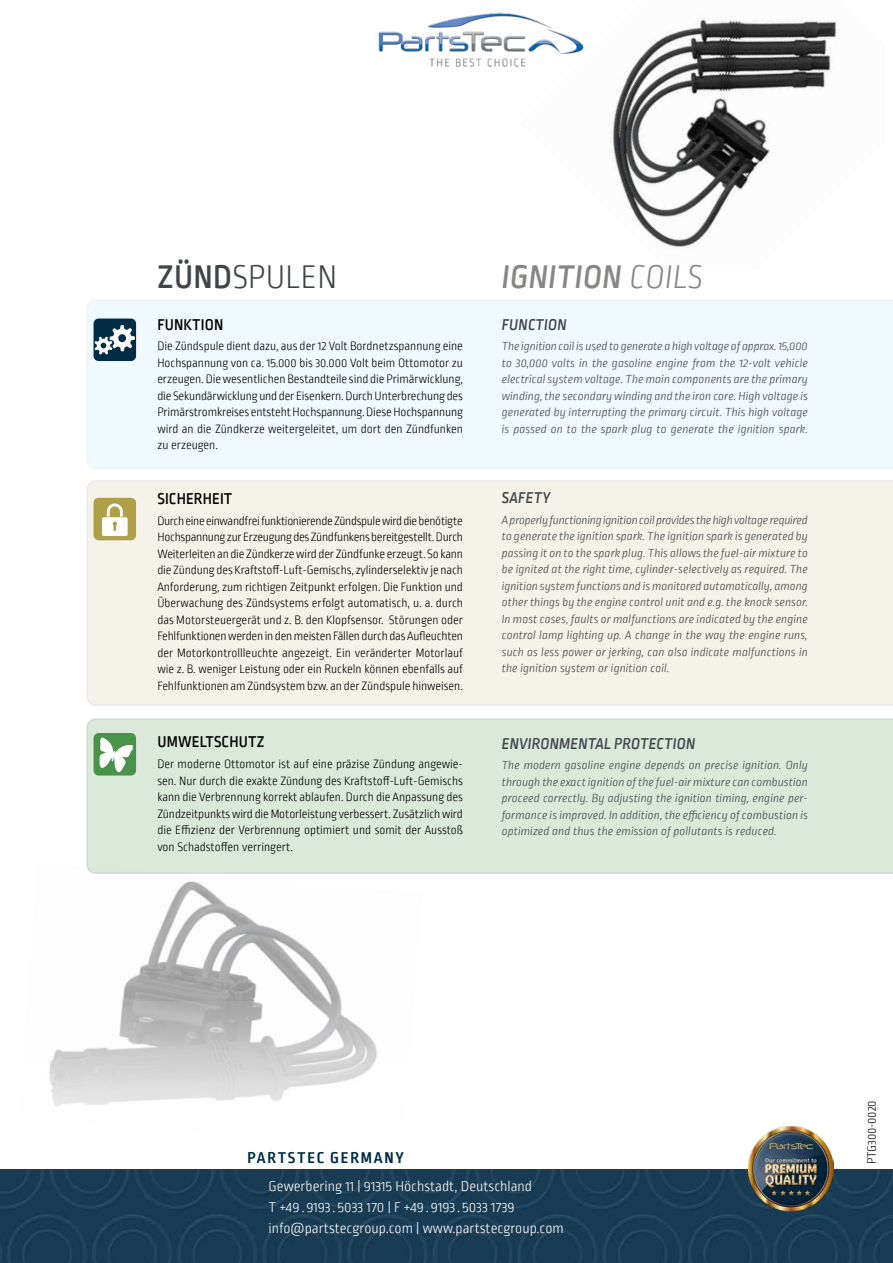
<style>
.page{position:relative;width:893px;height:1263px;background:#fff}
.page>*{position:absolute;margin:0;border:0;box-sizing:border-box;transform-origin:0 0}
.t1{font:italic 500 34.5px "Ropa Sans PTT";letter-spacing:.01em;color:#878786}
.t2{font:300 34.5px "Ropa Sans PTT";letter-spacing:.01em;color:#414547}
.t3{font:italic 500 16.5px "Ropa Sans PTT";letter-spacing:.01em;color:#414547}
.t4{font:500 16.5px "Ropa Sans PTT";letter-spacing:.01em;color:#000}
.t5{font:700 16.5px "Ropa Sans PTT";letter-spacing:.11em;color:#002d44}
.t6{font:300 15px/21px "Ropa Sans PTT";color:#fff}
.t7{font:300 12.75px/16.5px "Ropa Sans PTT";color:#000;text-align:justify}
.t8{font:italic 300 12.3px/16.5px "Ropa Sans PTT";letter-spacing:.005em;color:#414547;text-align:justify}
.s1{font-weight:500}
.s2{font-weight:300}
</style>
<div class="page">
<img style="left:122px;top:881px;width:220px;height:120px">
<svg style="left:49px;top:1001px;width:328px;height:106px"></svg>
<div style="left:86px;top:718px;width:807px;height:156px;background:#dbe9db"></div>
<div style="left:87px;top:300px;width:806px;height:169px;background:#f0f9fd"></div>
<div style="left:87px;top:480px;width:806px;height:226px;background:#f5f3e9"></div>
<div style="left:94px;top:318px;width:42px;height:43px;background:#002d44;border-radius:5px"></div>
<svg style="left:95px;top:325px;width:40px;height:29px"></svg>
<div style="left:94px;top:498px;width:42px;height:42px;background:#afa047;border-radius:5px"></div>
<svg style="left:102px;top:503px;width:26px;height:33px"></svg>
<div style="left:94px;top:733px;width:42px;height:42px;background:#49924a;border-radius:5px"></div>
<svg style="left:99px;top:737px;width:34px;height:36px"></svg>
<img style="left:610px;top:19px;width:229px;height:229px">
<img style="left:0;top:1169px;width:893px;height:94px">
<img style="left:748px;top:1127px;width:85px;height:85px">
<img style="left:378px;top:12px;width:206px;height:55px">
<h1 class="t2" style="left:157px;top:259px;width:181px"><span class="s1">ZÜND</span>SPULEN</h1>
<p class="t4" style="left:157px;top:315px;width:67px">FUNKTION</p>
<p class="t7" style="left:157px;top:339px;width:307px">Die Zündspule dient dazu, aus der 12 Volt Bordnetzspannung eine Hochspannung von ca. 15.000 bis 30.000 Volt beim Ottomotor zu erzeugen. Die wesentlichen Bestandteile sind die Primärwicklung, die Sekundärwicklung und der Eisenkern. Durch Unterbrechung des Primärstromkreises entsteht Hochspannung. Diese Hochspannung wird an die Zündkerze weitergeleitet, um dort den Zündfunken zu erzeugen.</p>
<p class="t4" style="left:157px;top:490px;width:76px">SICHERHEIT</p>
<p class="t7" style="left:157px;top:513px;width:307px">Durch eine einwandfrei funktionierende Zündspule wird die benötigte Hochspannung zur Erzeugung des Zündfunkens bereitgestellt. Durch Weiterleiten an die Zündkerze wird der Zündfunke erzeugt. So kann die Zündung des Kraftstoff-Luft-Gemischs, zylinderselektiv je nach Anforderung, zum richtigen Zeitpunkt erfolgen. Die Funktion und Überwachung des Zündsystems erfolgt automatisch, u. a. durch das Motorsteuergerät und z. B. den Klopfsensor. Störungen oder Fehlfunktionen werden in den meisten Fällen durch das Aufleuchten der Motorkontrollleuchte angezeigt. Ein veränderter Motorlauf wie z. B. weniger Leistung oder ein Ruckeln können ebenfalls auf Fehlfunktionen am Zündsystem bzw. an der Zündspule hinweisen.</p>
<p class="t4" style="left:157px;top:733px;width:109px">UMWELTSCHUTZ</p>
<p class="t7" style="left:157px;top:756px;width:307px">Der moderne Ottomotor ist auf eine präzise Zündung angewie&shy;sen. Nur durch die exakte Zündung des Kraftstoff-Luft-Gemischs kann die Verbrennung korrekt ablaufen. Durch die Anpassung des Zündzeitpunkts wird die Motorleistung verbessert. Zusätzlich wird die Effizienz der Verbrennung optimiert und somit der Ausstoß von Schadstoffen verringert.</p>
<h1 class="t1" style="left:502px;top:257px;width:202px">IGNITION <span class="s2">COILS</span></h1>
<p class="t3" style="left:502px;top:315px;width:66px">FUNCTION</p>
<p class="t8" style="left:502px;top:339px;width:308px">The ignition coil is used to generate a high voltage of approx. 15,000 to 30,000 volts in the gasoline engine from the 12-volt vehicle electrical system voltage. The main components are the primary winding, the secondary winding and the iron core. High voltage is generated by interrupting the primary circuit. This high voltage is passed on to the spark plug to generate the ignition spark.</p>
<p class="t3" style="left:502px;top:488px;width:50px">SAFETY</p>
<p class="t8" style="left:502px;top:512px;width:308px">A properly functioning ignition coil provides the high voltage required to generate the ignition spark. The ignition spark is generated by passing it on to the spark plug. This allows the fuel-air mixture to be ignited at the right time, cylinder-selectively as required. The ignition system functions and is monitored automatically, among other things by the engine control unit and e.g. the knock sensor.<br>In most cases, faults or malfunctions are indicated by the engine control lamp lighting up. A change in the way the engine runs, such as less power or jerking, can also indicate malfunctions in the ignition system or ignition coil.</p>
<p class="t3" style="left:502px;top:734px;width:195px">ENVIRONMENTAL PROTECTION</p>
<p class="t8" style="left:502px;top:758px;width:308px">The modern gasoline engine depends on precise ignition. Only through the exact ignition of the fuel-air mixture can combustion proceed correctly. By adjusting the ignition timing, engine per&shy;formance is improved. In addition, the efficiency of combustion is optimized and thus the emission of pollutants is reduced.</p>
<p class="t5" style="left:247px;top:1148px;width:158px">PARTSTEC GERMANY</p>
<p class="t6" style="left:269px;top:1176px;width:297px">Gewerbering 11 | 91315 Höchstadt, Deutschland<br>T +49 . 9193. 5033 170 | F +49 . 9193.5033 1739 info@partstecgroup.com | www.partstecgroup.com</p>
<p class="t7" style="left:864px;top:1164px;width:65px;rotate:-90deg">PTG300-0020</p>
</div>
